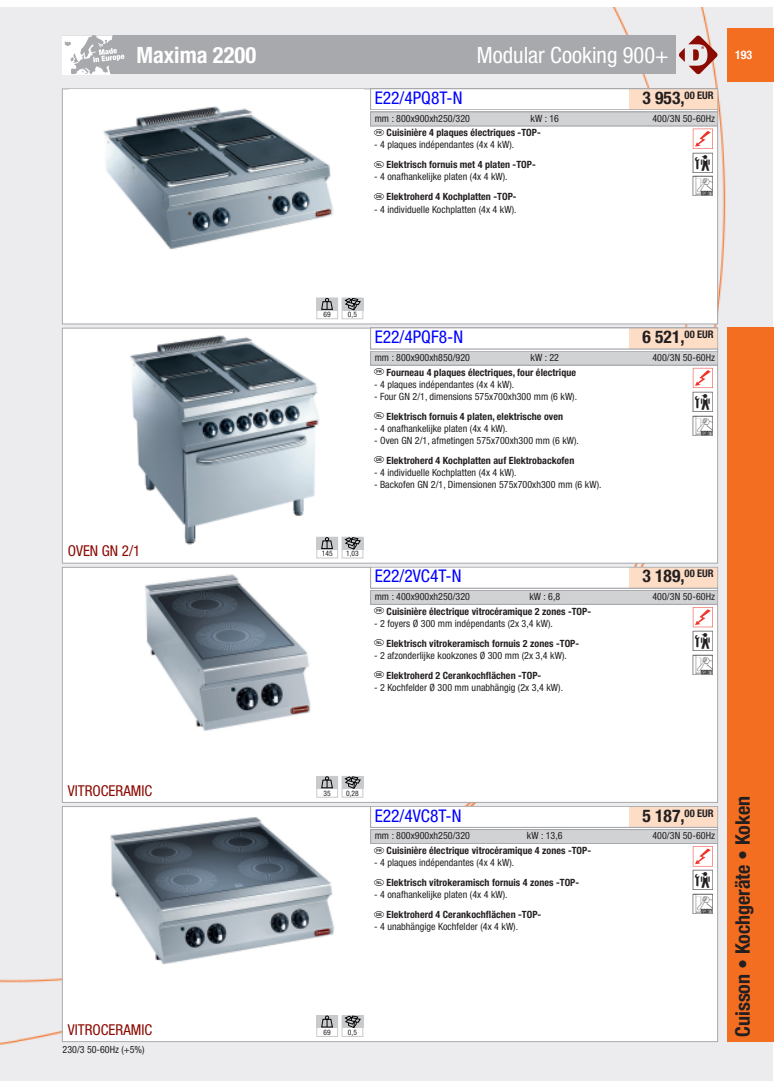
<style>
.page{position:relative;width:780px;height:1088px;background:#fff}
.page>*{position:absolute;margin:0;border:0;box-sizing:border-box;transform-origin:0 0}
.t1{font:28.75px/23.8px "Pictosnew";color:#231f20}
.t2{font:condensed 22.5px "Helvetica Neue";color:#fff}
.t3{font:700 condensed 22.5px "Helvetica Neue";color:#fff}
.t4{font:700 condensed 20px "Helvetica Neue";color:#231f20}
.t5{font:condensed 17.5px "Helvetica Neue";color:#00f}
.t6{font:700 condensed 17.5px "Helvetica Neue";color:#231f20}
.t7{font:condensed 15px "Helvetica Neue";color:#8b0a02}
.t8{font:700 condensed 11.88px "Helvetica Neue";color:#fff}
.t9{font:condensed 10px/20px "Helvetica Neue";letter-spacing:.005em;color:#231f20}
.t10{font:700 condensed 10px/20px "Helvetica Neue";letter-spacing:.005em;color:#231f20}
.t11{font:condensed 7.5px "Helvetica Neue";letter-spacing:.005em;color:#231f20}
.s1{font-weight:400}
.s2{font-weight:700}
</style>
<div class="page">
<img style="left:18px;top:7px;width:754px;height:1074px">
<div style="left:727px;top:28px;width:46px;height:53px;background:#f36e21"></div>
<div style="left:727px;top:327px;width:46px;height:715px;background:#f36e21"></div>
<div style="left:62px;top:35px;width:113px;height:39px;background:#a8a9ad"></div>
<svg style="left:62px;top:35px;width:62px;height:39px"></svg>
<svg style="left:679px;top:36px;width:38px;height:38px"></svg>
<div style="left:133px;top:35px;width:542px;height:39px;background:#a8a9ad"></div>
<div style="left:0;top:7px;width:18px;height:1074px;background:#ececee"></div>
<div style="left:63px;top:89px;width:654px;height:235px;background:#fff"></div>
<div style="left:371px;top:112px;width:346px;height:13px;background:#d1d2d4"></div>
<div style="left:370px;top:112px;width:347px;height:14px;border:1px solid #a8a9ad"></div>
<img style="left:103px;top:106px;width:230px;height:144px">
<svg style="left:692px;top:129px;width:21px;height:20px"></svg>
<div style="left:342px;top:298px;width:21px;height:21px;border:1px solid #c9cacc"></div>
<div style="left:316px;top:298px;width:22px;height:21px;border:1px solid #c9cacc"></div>
<div style="left:316px;top:298px;width:22px;height:12px;background:#c9cacc"></div>
<svg style="left:321px;top:298px;width:12px;height:12px"></svg>
<div style="left:342px;top:298px;width:21px;height:12px;background:#c9cacc"></div>
<svg style="left:344px;top:298px;width:16px;height:12px"></svg>
<div style="left:629px;top:89px;width:88px;height:20px;background:#fdddc6"></div>
<div style="left:370px;top:89px;width:348px;height:21px;border:1px solid #a8a9ad"></div>
<div style="left:63px;top:328px;width:654px;height:235px;background:#fff"></div>
<div style="left:371px;top:352px;width:346px;height:13px;background:#d1d2d4"></div>
<div style="left:370px;top:351px;width:347px;height:14px;border:1px solid #a8a9ad"></div>
<img style="left:130px;top:335px;width:194px;height:210px">
<svg style="left:692px;top:368px;width:21px;height:20px"></svg>
<div style="left:342px;top:537px;width:21px;height:21px;border:1px solid #c9cacc"></div>
<div style="left:316px;top:537px;width:22px;height:21px;border:1px solid #c9cacc"></div>
<div style="left:316px;top:537px;width:22px;height:13px;background:#c9cacc"></div>
<svg style="left:321px;top:537px;width:12px;height:12px"></svg>
<div style="left:342px;top:537px;width:21px;height:13px;background:#c9cacc"></div>
<svg style="left:344px;top:537px;width:16px;height:12px"></svg>
<div style="left:629px;top:328px;width:88px;height:20px;background:#fdddc6"></div>
<div style="left:370px;top:328px;width:348px;height:21px;border:1px solid #a8a9ad"></div>
<div style="left:63px;top:568px;width:654px;height:234px;background:#fff"></div>
<div style="left:371px;top:591px;width:346px;height:13px;background:#d1d2d4"></div>
<div style="left:370px;top:590px;width:347px;height:14px;border:1px solid #a8a9ad"></div>
<img style="left:145px;top:574px;width:166px;height:157px">
<svg style="left:692px;top:607px;width:21px;height:20px"></svg>
<div style="left:342px;top:776px;width:21px;height:21px;border:1px solid #c9cacc"></div>
<div style="left:316px;top:776px;width:22px;height:21px;border:1px solid #c9cacc"></div>
<div style="left:316px;top:776px;width:22px;height:13px;background:#c9cacc"></div>
<svg style="left:321px;top:776px;width:12px;height:12px"></svg>
<div style="left:342px;top:776px;width:21px;height:13px;background:#c9cacc"></div>
<svg style="left:344px;top:776px;width:16px;height:12px"></svg>
<div style="left:629px;top:568px;width:88px;height:20px;background:#fdddc6"></div>
<div style="left:370px;top:567px;width:348px;height:21px;border:1px solid #a8a9ad"></div>
<div style="left:63px;top:807px;width:654px;height:234px;background:#fff"></div>
<div style="left:371px;top:830px;width:346px;height:13px;background:#d1d2d4"></div>
<div style="left:370px;top:829px;width:347px;height:15px;border:1px solid #a8a9ad"></div>
<img style="left:110px;top:817px;width:224px;height:148px">
<svg style="left:692px;top:846px;width:21px;height:20px"></svg>
<div style="left:342px;top:1015px;width:21px;height:22px;border:1px solid #c9cacc"></div>
<div style="left:316px;top:1015px;width:22px;height:22px;border:1px solid #c9cacc"></div>
<div style="left:316px;top:1015px;width:22px;height:13px;background:#c9cacc"></div>
<svg style="left:321px;top:1016px;width:12px;height:11px"></svg>
<div style="left:342px;top:1015px;width:21px;height:13px;background:#c9cacc"></div>
<svg style="left:344px;top:1016px;width:16px;height:12px"></svg>
<div style="left:629px;top:807px;width:88px;height:20px;background:#fdddc6"></div>
<div style="left:370px;top:806px;width:348px;height:21px;border:1px solid #a8a9ad"></div>
<h2 class="t3" style="left:136px;top:47px;width:121px">Maxima 2200</h2>
<h2 class="t2" style="left:477px;top:47px;width:193px">Modular Cooking 900+</h2>
<h3 class="t5" style="left:374px;top:91px;width:89px">E22/4PQ8T-N</h3>
<h3 class="t6" style="left:642px;top:91px;width:73px">3 953,<sup>00</sup> <sup>EUR</sup></h3>
<p class="t9" style="left:374px;top:109px;width:97px">mm : 800x900xh250/320</p>
<p class="t9" style="left:530px;top:109px;width:30px">kW : 16</p>
<p class="t9" style="left:652px;top:109px;width:64px">400/3N 50-60Hz</p>
<h1 class="t1" style="left:692px;top:151px;width:23px">3<br>Y</h1>
<p class="t10" style="left:374px;top:124px;width:168px"><sup>F</sup> Cuisinière 4 plaques électriques -TOP-</p>
<p class="t10" style="left:374px;top:136px;width:163px"><span class="s1">- 4 plaques indépendantes (4x 4 kW).<br></span><sup>N</sup> Elektrisch fornuis met 4 platen -TOP-</p>
<p class="t9" style="left:374px;top:168px;width:144px">- 4 onafhankelijke platen (4x 4 kW).<br><sup>D</sup> <span class="s2">Elektroherd 4 Kochplatten -TOP-</span></p>
<p class="t9" style="left:374px;top:200px;width:144px">- 4 individuelle Kochplatten (4x 4 kW).</p>
<p class="t8" style="left:735px;top:50px;width:19px">193</p>
<p class="t11" style="left:323px;top:312px;width:9px">69</p>
<p class="t11" style="left:348px;top:312px;width:11px">0,5</p>
<h3 class="t5" style="left:374px;top:331px;width:90px">E22/4PQF8-N</h3>
<h3 class="t6" style="left:642px;top:331px;width:73px">6 521,<sup>00</sup> <sup>EUR</sup></h3>
<p class="t9" style="left:374px;top:348px;width:97px">mm : 800x900xh850/920</p>
<p class="t9" style="left:530px;top:348px;width:30px">kW : 22</p>
<p class="t9" style="left:652px;top:348px;width:64px">400/3N 50-60Hz</p>
<h1 class="t1" style="left:692px;top:390px;width:23px">3<br>Y</h1>
<p class="t10" style="left:374px;top:363px;width:203px"><sup>F</sup> Fourneau 4 plaques électriques, four électrique</p>
<p class="t9" style="left:374px;top:375px;width:142px">- 4 plaques indépendantes (4x 4 kW).</p>
<p class="t9" style="left:374px;top:387px;width:205px">- Four GN 2/1, dimensions 575x700xh300 mm (6 kW).<br><sup>N</sup> <span class="s2">Elektrisch fornuis 4 platen, elektrische oven</span></p>
<p class="t9" style="left:374px;top:419px;width:135px">- 4 onafhankelijke platen (4x 4 kW).</p>
<p class="t9" style="left:374px;top:431px;width:206px">- Oven GN 2/1, afmetingen 575x700xh300 mm (6 kW).<br><sup>D</sup> <span class="s2">Elektroherd 4 Kochplatten auf Elektrobackofen</span></p>
<p class="t9" style="left:374px;top:463px;width:144px">- 4 individuelle Kochplatten (4x 4 kW).</p>
<p class="t9" style="left:374px;top:475px;width:229px">- Backofen GN 2/1, Dimensionen 575x700xh300 mm (6 kW).</p>
<h3 class="t7" style="left:68px;top:546px;width:74px">OVEN GN 2/1</h3>
<p class="t11" style="left:322px;top:551px;width:12px">145</p>
<p class="t11" style="left:346px;top:551px;width:14px">1,03</p>
<h3 class="t5" style="left:374px;top:570px;width:88px">E22/2VC4T-N</h3>
<h3 class="t6" style="left:642px;top:570px;width:73px">3 189,<sup>00</sup> <sup>EUR</sup></h3>
<p class="t9" style="left:374px;top:587px;width:97px">mm : 400x900xh250/320</p>
<p class="t9" style="left:529px;top:587px;width:32px">kW : 6,8</p>
<p class="t9" style="left:652px;top:587px;width:64px">400/3N 50-60Hz</p>
<h1 class="t1" style="left:692px;top:629px;width:23px">3<br>Y</h1>
<p class="t10" style="left:374px;top:602px;width:219px"><sup>F</sup> Cuisinière électrique vitrocéramique 2 zones -TOP-</p>
<p class="t10" style="left:374px;top:614px;width:207px"><span class="s1">- 2 foyers Ø 300 mm indépendants (2x 3,4 kW).<br></span><sup>N</sup> Elektrisch vitrokeramisch fornuis 2 zones -TOP-</p>
<p class="t9" style="left:374px;top:646px;width:194px">- 2 afzonderlijke kookzones Ø 300 mm (2x 3,4 kW).<br><sup>D</sup> <span class="s2">Elektroherd 2 Cerankochflächen -TOP-</span></p>
<p class="t9" style="left:374px;top:678px;width:190px">- 2 Kochfelder Ø 300 mm unabhängig (2x 3,4 kW).</p>
<h3 class="t7" style="left:68px;top:785px;width:86px">VITROCERAMIC</h3>
<h3 class="t7" style="left:68px;top:1024px;width:86px">VITROCERAMIC</h3>
<p class="t11" style="left:323px;top:790px;width:9px">35</p>
<p class="t11" style="left:346px;top:790px;width:14px">0,28</p>
<h3 class="t5" style="left:374px;top:809px;width:88px">E22/4VC8T-N</h3>
<h3 class="t6" style="left:642px;top:809px;width:73px">5 187,<sup>00</sup> <sup>EUR</sup></h3>
<p class="t9" style="left:374px;top:826px;width:97px">mm : 800x900xh250/320</p>
<p class="t9" style="left:527px;top:826px;width:37px">kW : 13,6</p>
<p class="t9" style="left:652px;top:826px;width:64px">400/3N 50-60Hz</p>
<h1 class="t1" style="left:692px;top:868px;width:23px">3<br>Y</h1>
<p class="t10" style="left:374px;top:841px;width:219px"><sup>F</sup> Cuisinière électrique vitrocéramique 4 zones -TOP-</p>
<p class="t10" style="left:374px;top:853px;width:207px"><span class="s1">- 4 plaques indépendantes (4x 4 kW).<br></span><sup>N</sup> Elektrisch vitrokeramisch fornuis 4 zones -TOP-</p>
<p class="t10" style="left:374px;top:885px;width:169px"><span class="s1">- 4 onafhankelijke platen (4x 4 kW).<br></span><sup>D</sup> Elektroherd 4 Cerankochflächen -TOP-</p>
<p class="t9" style="left:374px;top:917px;width:146px">- 4 unabhängige Kochfelder (4x 4 kW).</p>
<p class="t11" style="left:323px;top:1029px;width:9px">69</p>
<p class="t11" style="left:348px;top:1029px;width:11px">0,5</p>
<h3 class="t4" style="left:730px;top:1037px;width:243px;rotate:-90deg">Cuisson • Kochgeräte • Koken</h3>
<p class="t9" style="left:63px;top:1040px;width:83px">230/3 50-60Hz (+5%)</p>
</div>
